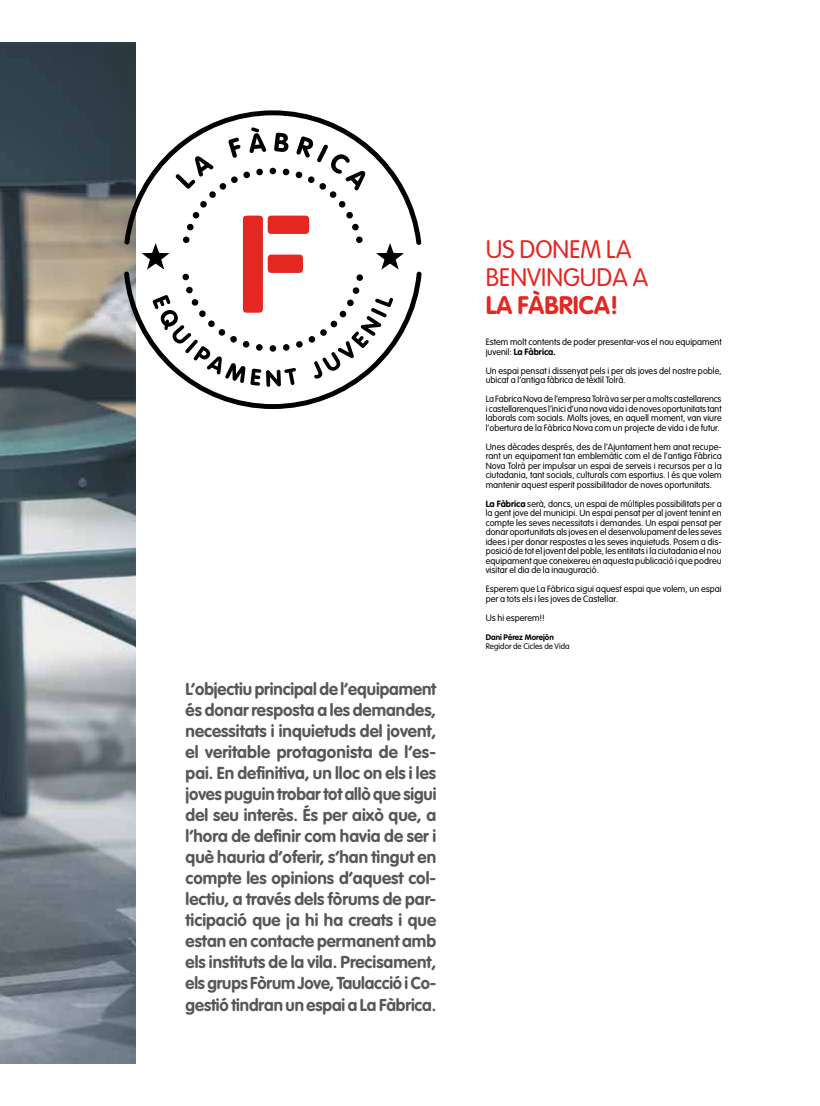
<style>
.page{position:relative;width:820px;height:1106px;background:#fff}
.page>*{position:absolute;margin:0;border:0;box-sizing:border-box;transform-origin:0 0}
.t1{font:300 25px/28px "VAG Rounded";color:#e52722}
.t2{font:700 25px "VAG Rounded";color:#e52722}
.t3{font:700 17px/21px "VAG Rounded";letter-spacing:-.005em;color:#575756;text-align:justify}
.t4{font:300 9px/9.5px "VAG Rounded";color:#000}
.t5{font:300 8px "VAG Rounded";letter-spacing:.005em;color:#000}
.t6{font:700 8px "VAG Rounded";color:#000}
.s1{font-weight:700}
</style>
<div class="page">
<img style="left:0;top:43px;width:135px;height:1020px">
<svg style="left:124px;top:110px;width:297px;height:135px"></svg>
<svg style="left:124px;top:271px;width:297px;height:138px"></svg>
<svg style="left:142px;top:127px;width:262px;height:260px"></svg>
<div style="left:183px;top:236px;width:6px;height:7px;background:#000;border-radius:50%"></div>
<div style="left:182px;top:274px;width:7px;height:6px;background:#000;border-radius:50%"></div>
<div style="left:356px;top:274px;width:7px;height:7px;background:#000;border-radius:50%"></div>
<div style="left:269px;top:345px;width:7px;height:7px;background:#000;border-radius:50%"></div>
<div style="left:356px;top:236px;width:6px;height:7px;background:#000;border-radius:50%"></div>
<div style="left:269px;top:168px;width:7px;height:6px;background:#000;border-radius:50%"></div>
<p class="t3" style="left:185px;top:678px;width:252px">L’objectiu principal de l’equipament és donar resposta a les demandes, necessitats i inquietuds del jovent, el veritable protagonista de l’es· pai. En definitiva, un lloc on els i les joves puguin trobar tot allò que sigui del seu interès. És per això que, a l’hora de definir com havia de ser i què hauria d’oferir, s’han tingut en compte les opinions d’aquest col· lectiu, a través dels fòrums de par· ticipació que ja hi ha creats i que estan en contacte permanent amb els instituts de la vila. Precisament, els grups Fòrum Jove, Taulacció i Co· gestió tindran un espai a La Fàbrica.</p>
<h1 class="t1" style="left:485px;top:235px;width:164px">US DONEM LA<br>BENVINGUDA A</h1>
<h1 class="t2" style="left:485px;top:291px;width:134px">LA FÀBRICA!</h1>
<p class="t4" style="left:485px;top:337px;width:237px">Estem molt contents de poder presentar-vos el nou equipament juvenil: <span class="s1">La Fàbrica.</span></p>
<p class="t4" style="left:485px;top:366px;width:237px">Un espai pensat i dissenyat pels i per als joves del nostre poble, ubicat a l’antiga fàbrica de tèxtil Tolrà.</p>
<p class="t4" style="left:485px;top:394px;width:237px;text-align:justify">La Fabrica Nova de l’empresa Tolrà va ser per a molts castellarencs i castellarenques l’inici d’una nova vida i de noves oportunitats tant laborals com socials. Molts joves, en aquell moment, van viure l’obertura de la Fàbrica Nova com un projecte de vida i de futur.</p>
<p class="t4" style="left:485px;top:442px;width:237px;text-align:justify">Unes dècades després, des de l’Ajuntament hem anat recupe&shy;rant un equipament tan emblemàtic com el de l’antiga Fàbrica Nova Tolrà per impulsar un espai de serveis i recursos per a la ciutadania, tant socials, culturals com esportius. I és que volem mantenir aquest esperit possibilitador de noves oportunitats.</p>
<p class="t4" style="left:485px;top:499px;width:237px;text-align:justify"><span class="s1">La Fàbrica</span> serà, doncs, un espai de múltiples possibilitats per a la gent jove del municipi. Un espai pensat per al jovent tenint en compte les seves necessitats i demandes. Un espai pensat per donar oportunitats als joves en el desenvolupament de les seves idees i per donar respostes a les seves inquietuds. Posem a dis&shy;posició de tot el jovent del poble, les entitats i la ciutadania el nou equipament que coneixereu en aquesta publicació i que podreu visitar el dia de la inauguració.</p>
<p class="t4" style="left:485px;top:584px;width:237px">Esperem que La Fàbrica sigui aquest espai que volem, un espai per a tots els i les joves de Castellar.</p>
<p class="t4" style="left:485px;top:613px;width:61px">Us hi esperem!!</p>
<p class="t6" style="left:485px;top:632px;width:70px">Dani Pérez Morejón</p>
<p class="t5" style="left:485px;top:642px;width:85px">Regidor de Cicles de Vida</p>
</div>
